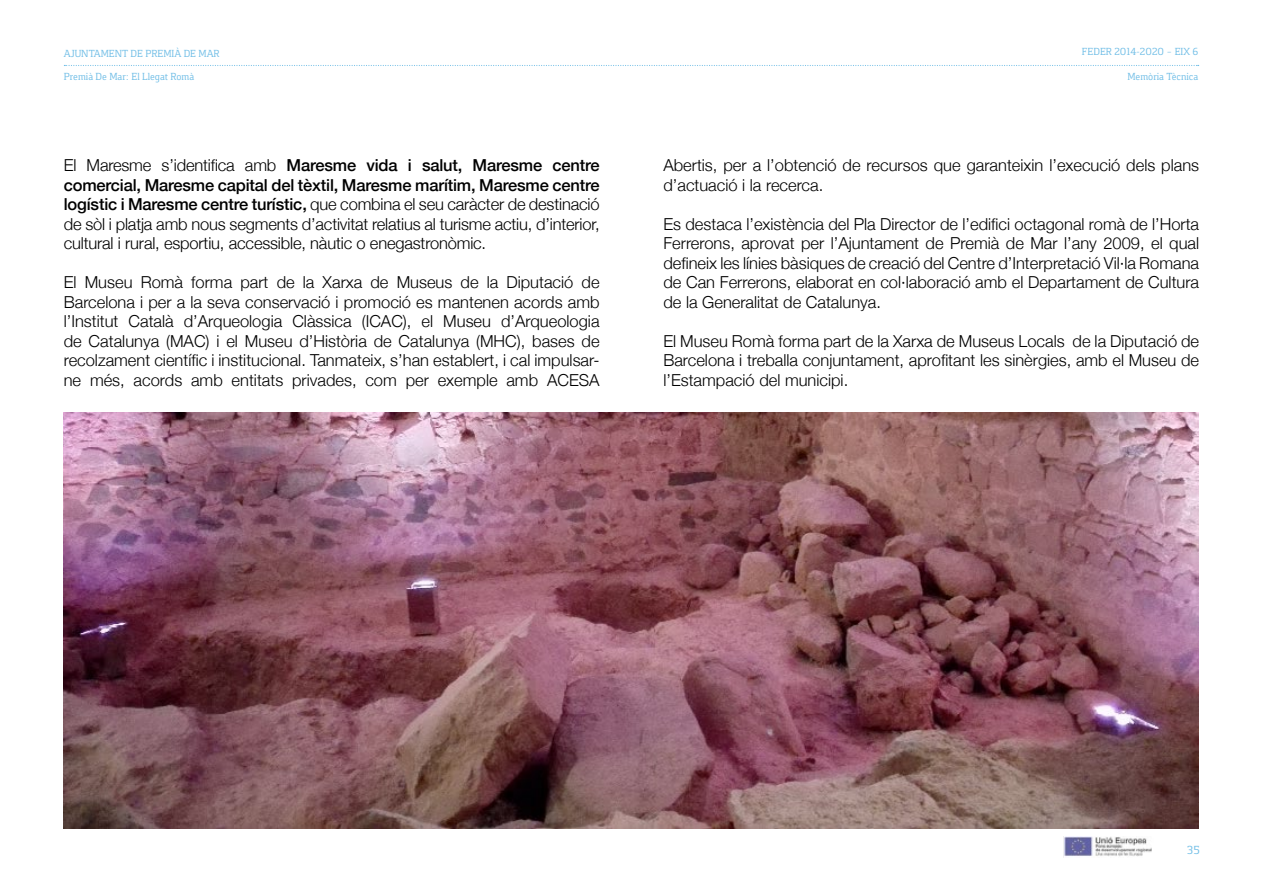
<style>
.page{position:relative;width:1263px;height:893px;background:#fff}
.page>*{position:absolute;margin:0;border:0;box-sizing:border-box;transform-origin:0 0}
.t1{font:300 16.5px/19.5px "Helvetica Neue";color:#000;text-align:justify}
.t2{font:12px "Foral Pro";color:#6fbde6}
.t3{font:10.5px "Foral Pro";color:#6fbde6}
.s1{font-weight:500}
</style>
<div class="page">
<svg style="left:64px;top:65px;width:1135px;height:1px"></svg>
<img style="left:1064px;top:836px;width:88px;height:20px">
<img style="left:64px;top:412px;width:1134px;height:416px">
<p class="t3" style="left:64px;top:47px;width:157px">AJUNTAMENT DE PREMIÀ DE MAR</p>
<p class="t3" style="left:1082px;top:46px;width:118px">FEDER 2014-2020 – EIX 6</p>
<p class="t3" style="left:64px;top:70px;width:132px">Premià De Mar: El Llegat Romà</p>
<p class="t3" style="left:1127px;top:70px;width:72px">Memòria Tècnica</p>
<p class="t1" style="left:64px;top:154px;width:537px">El Maresme s’identifica amb <span class="s1">Maresme vida i salut, Maresme centre comercial, Maresme capital del tèxtil, Maresme marítim, Maresme centre logístic i Maresme centre turístic,</span> que combina el seu caràcter de destinació de sòl i platja amb nous segments d’activitat relatius al turisme actiu, d’interior, cultural i rural, esportiu, accessible, nàutic o enegastronòmic.</p>
<p class="t1" style="left:64px;top:271px;width:537px">El Museu Romà forma part de la Xarxa de Museus de la Diputació de Barcelona i per a la seva conservació i promoció es mantenen acords amb l’Institut Català d’Arqueologia Clàssica (ICAC), el Museu d’Arqueologia de Catalunya (MAC) i el Museu d’Història de Catalunya (MHC), bases de recolzament científic i institucional. Tanmateix, s’han establert, i cal impulsar&shy;ne més, acords amb entitats privades, com per exemple amb ACESA</p>
<p class="t1" style="left:663px;top:154px;width:537px">Abertis, per a l’obtenció de recursos que garanteixin l’execució dels plans d’actuació i la recerca.</p>
<p class="t1" style="left:663px;top:213px;width:537px">Es destaca l’existència del Pla Director de l’edifici octagonal romà de l’Horta Ferrerons, aprovat per l’Ajuntament de Premià de Mar l’any 2009, el qual defineix les línies bàsiques de creació del Centre d’Interpretació Vil·la Romana de Can Ferrerons, elaborat en col·laboració amb el Departament de Cultura de la Generalitat de Catalunya.</p>
<p class="t1" style="left:663px;top:330px;width:537px">El Museu Romà forma part de la Xarxa de Museus Locals de la Diputació de Barcelona i treballa conjuntament, aprofitant les sinèrgies, amb el Museu de l’Estampació del municipi.</p>
<p class="t2" style="left:1187px;top:843px;width:14px">35</p>
</div>
